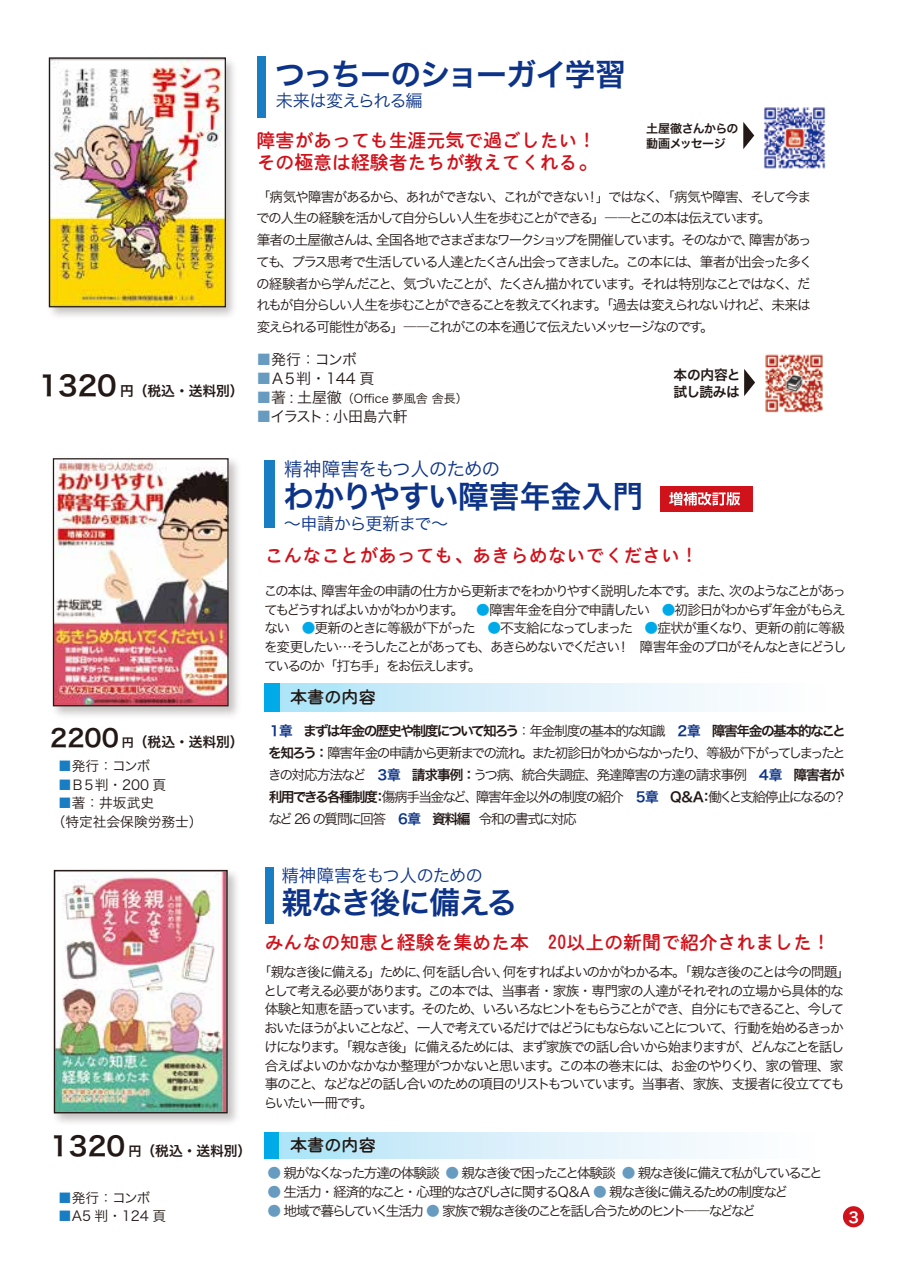
<style>
.page{position:relative;width:903px;height:1275px;background:#fff}
.page>*{position:absolute;margin:0;border:0;box-sizing:border-box;transform-origin:0 0}
.t1{font:30.8px "Hira Kaku Pro W6";letter-spacing:-.045em;color:#0c3388}
.t2{font:30.8px "Hira Kaku Pro W6";letter-spacing:-.02em;color:#0c3388}
.t3{font:18.9px/21.7px "EPSON FUTO MARUGO";color:#d0121b}
.t4{font:18.9px "Hira Kaku Pro W3";letter-spacing:-.04em;color:#0c3388}
.t5{font:17.5px "Hira Kaku Pro W3";letter-spacing:-.04em;color:#0c3388}
.t6{font:17.15px "Hira Kaku Pro W3";letter-spacing:-.05em;color:#0c3388}
.t7{font:17.15px "EPSON FUTO MARUGO";color:#221815}
.t8{font:14.88px "Hira Kaku Pro W3";letter-spacing:-.045em;color:#221815}
.t9{font:14.88px "Hira Kaku Pro W3";letter-spacing:-.01em;color:#221815}
.t10{font:14.7px "Hira Kaku Pro W6";color:#fff}
.t11{font:13.65px/18.7px "Hira Kaku Pro W3";letter-spacing:-.125em;color:#221815}
.t12{font:13.65px "Hira Kaku Pro W6";letter-spacing:-.115em;color:#221815}
.t13{font:13.65px "Hira Kaku Pro W3";letter-spacing:-.145em;color:#221815}
.t14{font:13.65px "Hira Kaku Pro W3";letter-spacing:-.155em;color:#221815}
.t15{font:13.65px "Hira Kaku Pro W6";letter-spacing:-.095em;color:#221815}
.t16{font:13.65px/18.6px "Hira Kaku Pro W3";color:#221815}
.t17{font:13.65px/16.4px "Hira Kaku Pro W6";letter-spacing:-.025em;color:#221815}
.t18{font:12.08px "Hira Kaku Pro W3";color:#221815}
.t19{font:12.08px/14.3px "Hira Kaku Pro W6";letter-spacing:-.04em;color:#221815}
.s1{color:#689bc0}
.s2{font-size:14.88px;color:#689bc0}
.s3{font-size:14.88px}
.s4{font-size:27.47px}
.s5{color:#00aae8}
.s6{font-size:24.15px}
.s7{font-size:12.08px}
.s8{color:#187dc3}
.s9{font-size:26.43px}
.s10{font-size:13.12px}
.s11{color:#0c3388}
.s12{font-family:"Hira Kaku Pro W3"}
.s13{font-family:"Hira Kaku Pro W6"}
.s14{font-family:"Hira Kaku Pro W6";color:#0c3388}
</style>
<div class="page">
<div style="left:843px;top:1206px;width:21px;height:21px;background:#d0121b;border-radius:50%"></div>
<svg style="left:265px;top:1132px;width:15px;height:27px"></svg>
<div style="left:280px;top:1132px;width:537px;height:27px;background:linear-gradient(to right,#b4e4f8,#fff)"></div>
<div style="left:265px;top:867px;width:9px;height:57px;background:#187dc3"></div>
<img style="left:57px;top:873px;width:168px;height:237px">
<div style="left:54px;top:870px;width:174px;height:243px;border:1px solid #221815"></div>
<img style="left:51px;top:59px;width:173px;height:246px">
<div style="left:49px;top:57px;width:177px;height:250px;border:1px solid #221815"></div>
<svg style="left:744px;top:369px;width:11px;height:27px"></svg>
<svg style="left:743px;top:122px;width:11px;height:27px"></svg>
<div style="left:257px;top:57px;width:9px;height:61px;background:#187dc3"></div>
<img style="left:764px;top:107px;width:62px;height:62px">
<img style="left:765px;top:354px;width:58px;height:59px">
<div style="left:265px;top:460px;width:10px;height:68px;background:#187dc3"></div>
<div style="left:265px;top:683px;width:563px;height:28px;background:#00abe8"></div>
<div style="left:280px;top:683px;width:548px;height:28px;background:linear-gradient(to right,#b4e4f8,#fff)"></div>
<div style="left:660px;top:486px;width:92px;height:25px;background:#d0121b"></div>
<svg style="left:669px;top:492px;width:71px;height:13px"></svg>
<img style="left:55px;top:460px;width:172px;height:244px">
<div style="left:53px;top:458px;width:176px;height:248px;border:1px solid #221815"></div>
<h1 class="t1" style="left:275px;top:47px;width:353px">つっちーのショーガイ学習</h1>
<p class="t6" style="left:276px;top:85px;width:148px">未来は変えられる編</p>
<h2 class="t3" style="left:257px;top:129px;width:341px">障害があっても生涯元気で過ごしたい！その極意は経験者たちが教えてくれる。</h2>
<p class="t11" style="left:256px;top:185px;width:558px;line-height:21.7px">「病気や障害があるから、あれができない、これができない！」ではなく、「病気や障害、そして今までの人生の経験を活かして自分らしい人生を歩むことができる」――とこの本は伝えています。<br>筆者の土屋徹さんは、全国各地でさまざまなワークショップを開催しています。そのなかで、障害があっても、プラス思考で生活している人達とたくさん出会ってきました。この本には、筆者が出会った多くの経験者から学んだこと、気づいたことが、たくさん描かれています。それは特別なことではなく、だれもが自分らしい人生を歩むことができることを教えてくれます。「過去は変えられないけれど、未来は変えられる可能性がある」――これがこの本を通じて伝えたいメッセージなのです。</p>
<p class="t8" style="left:256px;top:346px;width:102px"><span class="s1">■</span>発行：コンボ</p>
<p class="t8" style="left:256px;top:365px;width:119px"><span class="s1">■</span>Ａ５判・144 頁</p>
<p class="t18" style="left:256px;top:388px;width:213px"><span class="s2">■</span><span class="s3">著 : 土屋徹</span>（Office 夢風舎 舎長）</p>
<p class="t9" style="left:256px;top:404px;width:153px"><span class="s1">■</span>イラスト : 小田島六軒</p>
<p class="t19" style="left:646px;top:121px;width:94px">土屋徹さんからの動画メッセージ</p>
<p class="t15" style="left:39px;top:379px;width:206px"><span class="s4">1320</span> 円（税込・送料別）</p>
<p class="t17" style="left:674px;top:366px;width:69px">本の内容と試し読みは</p>
<h2 class="t4" style="left:284px;top:452px;width:218px">精神障害をもつ人のための</h2>
<h1 class="t2" style="left:283px;top:469px;width:361px">わかりやすい障害年金入門</h1>
<p class="t6" style="left:284px;top:509px;width:166px">～申請から更新まで～</p>
<h2 class="t3" style="left:265px;top:544px;width:435px">こんなことがあっても、あきらめないでください！</h2>
<p class="t11" style="left:264px;top:581px;width:584px">この本は、障害年金の申請の仕方から更新までをわかりやすく説明した本です。また、次のようなことがあってもどうすればよいかがわかります。　<span class="s5">●</span>障害年金を自分で申請したい　<span class="s5">●</span>初診日がわからず年金がもらえない　<span class="s5">●</span>更新のときに等級が下がった　<span class="s5">●</span>不支給になってしまった　<span class="s5">●</span>症状が重くなり、更新の前に等級を変更したい…そうしたことがあっても、あきらめないでください！　障害年金のプロがそんなときにどうしているのか「打ち手」をお伝えします。</p>
<p class="t15" style="left:50px;top:730px;width:195px"><span class="s6">2200</span> <span class="s7">円</span>（税込・送料別）</p>
<p class="t11" style="left:58px;top:756px;width:107px"><span class="s8">■</span>発行：コンボ　</p>
<p class="t11" style="left:58px;top:774px;width:123px"><span class="s8">■</span>Ｂ５判・200 頁　</p>
<p class="t16" style="left:52px;top:793px;width:152px;text-indent:7px"><span class="s8">■</span>著：井坂武史<br>（特定社会保険労務士）</p>
<p class="t15" style="left:50px;top:1138px;width:203px"><span class="s9">1320</span> <span class="s10">円</span>（税込・送料別）</p>
<p class="t11" style="left:58px;top:1187px;width:94px"><span class="s8">■</span>発行：コンボ</p>
<p class="t11" style="left:58px;top:1206px;width:109px"><span class="s8">■</span>A5 判・124 頁</p>
<p class="t7" style="left:290px;top:688px;width:87px">本書の内容</p>
<p class="t12" style="left:268px;top:718px;width:579px"><span class="s11">１章</span>　まずは年金の歴史や制度について知ろう<span class="s12">：年金制度の基本的な知識</span> <span class="s11">２章</span>　障害年金の基本的なこと</p>
<p class="t11" style="left:268px;top:741px;width:580px;line-height:21.9px"><span class="s13">を知ろう：</span>障害年金の申請から更新までの流れ。また初診日がわからなかったり、等級が下がってしまったときの対応方法など<span class="s14">　３章</span><span class="s13">　請求事例：</span>うつ病、統合失調症、発達障害の方達の請求事例　<span class="s14">４章</span><span class="s13">　障害者が利用できる各種制度：</span>傷病手当金など、障害年金以外の制度の紹介 <span class="s14">５章</span><span class="s13">　Ｑ＆Ａ：</span>働くと支給停止になるの？など 26 の質問に回答 <span class="s14">６章</span><span class="s13">　資料編</span> 令和の書式に対応</p>
<p class="t5" style="left:281px;top:860px;width:203px">精神障害をもつ人のための</p>
<h1 class="t1" style="left:281px;top:875px;width:237px">親なき後に備える</h1>
<h2 class="t3" style="left:265px;top:931px;width:567px">みんなの知恵と経験を集めた本　20以上の新聞で紹介されました！</h2>
<p class="t11" style="left:264px;top:961px;width:588px;text-indent:-6px">「親なき後に備える」ために、何を話し合い、何をすればよいのかがわかる本。「親なき後のことは今の問題」として考える必要があります。この本では、当事者・家族・専門家の人達がそれぞれの立場から具体的な体験と知恵を語っています。そのため、いろいろなヒントをもらうことができ、自分にもできること、今しておいたほうがよいことなど、一人で考えているだけではどうにもならないことについて、行動を始めるきっかけになります。「親なき後」に備えるためには、まず家族での話し合いから始まりますが、どんなことを話し合えばよいのかなかなか整理がつかないと思います。この本の巻末には、お金のやりくり、家の管理、家事のこと、などなどの話し合いのための項目のリストもついています。当事者、家族、支援者に役立ててもらいたい一冊です。</p>
<p class="t7" style="left:290px;top:1136px;width:87px">本書の内容</p>
<p class="t13" style="left:268px;top:1161px;width:557px"><span class="s1">●</span> 親がなくなった方達の体験談 <span class="s1">●</span> 親なき後で困ったこと体験談 <span class="s1">●</span> 親なき後に備えて私がしていること</p>
<p class="t11" style="left:268px;top:1181px;width:522px"><span class="s1">●</span> 生活力・経済的なこと・心理的なさびしさに関するＱ＆Ａ <span class="s1">●</span> 親なき後に備えるための制度など</p>
<p class="t14" style="left:268px;top:1198px;width:490px"><span class="s1">●</span> 地域で暮らしていく生活力 <span class="s1">●</span> 家族で親なき後のことを話し合うためのヒント――などなど</p>
<p class="t10" style="left:848px;top:1204px;width:12px">3</p>
</div>
